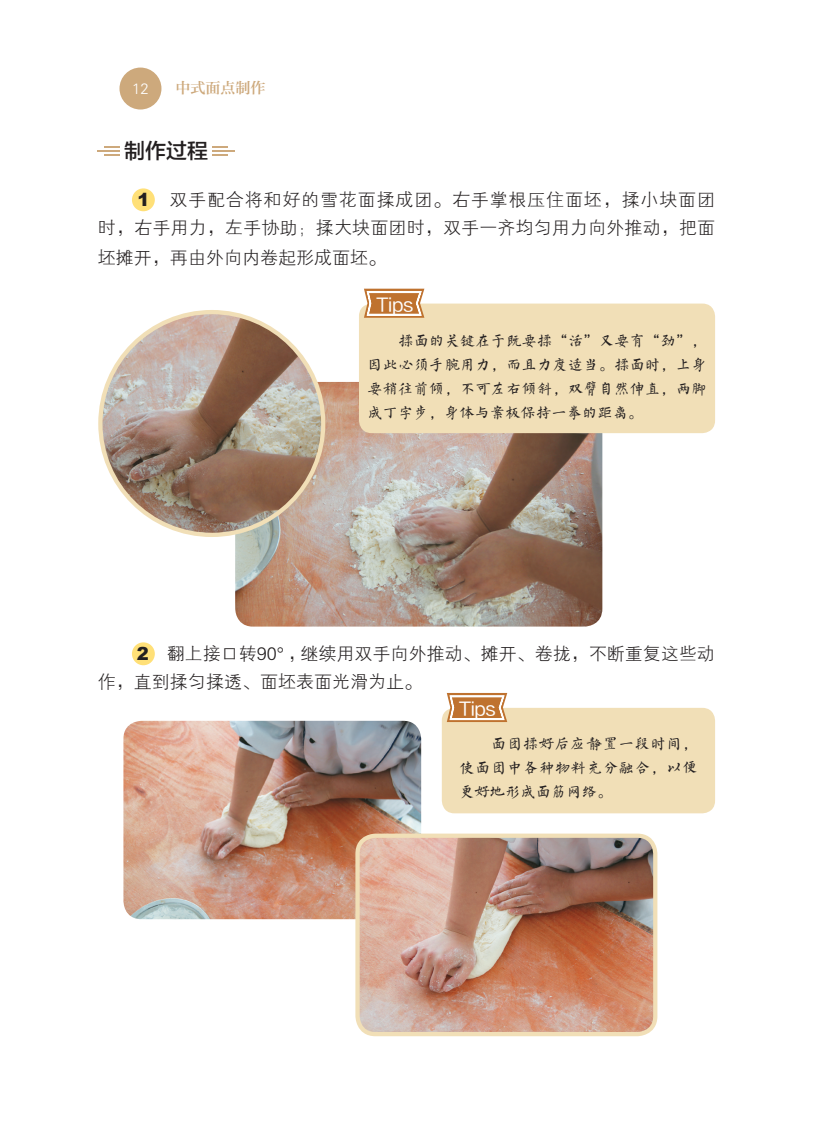
<style>
.page{position:relative;width:813px;height:1132px;background:#fff}
.page>*{position:absolute;margin:0;border:0;box-sizing:border-box;transform-origin:0 0}
.t1{font:21px "FZLTZHJW GB1 0";color:#231f20}
.t2{font:18px/27.6px "FZXH1 JW GB1 0";letter-spacing:.01em;color:#231f20}
.t3{font:18px/27.6px "FZXH1 JW GB1 0";letter-spacing:.045em;color:#231f20;text-align:right}
.t4{font:18px "FZLTHJW GB1 0";letter-spacing:-.025em;color:#fff}
.t5{font:15px/24px "FZSXSLKJW GB1 0";letter-spacing:.025em;color:#231f20;text-align:justify}
.t6{font:15px "FZZYSK GBK1 0";color:#cda97c}
.t7{font:15px "FZXH1 JW GB1 0";color:#fff}
.s1{font-family:"Arial";font-weight:900}
</style>
<div class="page">
<div style="left:119px;top:67px;width:42px;height:42px;background:#cda97c;border-radius:50%"></div>
<svg style="left:212px;top:146px;width:16px;height:1px"></svg>
<hr style="left:212px;top:150px;width:22px;height:2px;background:#cda97c">
<svg style="left:212px;top:154px;width:16px;height:2px"></svg>
<svg style="left:104px;top:146px;width:16px;height:1px"></svg>
<hr style="left:98px;top:150px;width:22px;height:2px;background:#cda97c">
<svg style="left:104px;top:154px;width:16px;height:2px"></svg>
<div style="left:132px;top:188px;width:23px;height:23px;background:#ffe078;border-radius:50%"></div>
<div style="left:132px;top:642px;width:23px;height:23px;background:#ffe078;border-radius:50%"></div>
<img style="left:235px;top:382px;width:367px;height:244px">
<div style="left:359px;top:303px;width:355px;height:130px;background:#f1dfb7;border-radius:13px"></div>
<svg style="left:364px;top:288px;width:60px;height:29px;background:#cf9765"></svg>
<img style="left:100px;top:312px;width:223px;height:222px;border-radius:111px">
<div style="left:441px;top:707px;width:273px;height:106px;background:#f1dfb7;border-radius:13px"></div>
<svg style="left:446px;top:693px;width:61px;height:28px;background:#cf9664"></svg>
<img style="left:123px;top:720px;width:298px;height:198px">
<img style="left:357px;top:835px;width:298px;height:198px">
<div style="left:355px;top:833px;width:302px;height:202px;border:4px solid #f1dfb7;border-radius:18px"></div>
<p class="t7" style="left:132px;top:80px;width:18px">12</p>
<p class="t6" style="left:175px;top:78px;width:91px">中式面点制作</p>
<h1 class="t1" style="left:124px;top:140px;width:86px">制作过程</h1>
<p class="t3" style="left:98px;top:187px;width:618px"><span class="s1">1</span>　双手配合将和好的雪花面揉成团。右手掌根压住面坯，揉小块面团<br>时，右手用力，左手协助；揉大块面团时，双手一齐均匀用力向外推动，把面</p>
<p class="t2" style="left:98px;top:244px;width:289px">坯摊开，再由外向内卷起形成面坯。</p>
<p class="t4" style="left:376px;top:294px;width:39px">Tips</p>
<p class="t5" style="left:367px;top:329px;width:340px;text-indent:31px">揉面的关键在于既要揉“活”又要有“劲”，因此必须手腕用力，而且力度适当。揉面时，上身要稍往前倾，不可左右倾斜，双臂自然伸直，两脚成丁字步，身体与案板保持一拳的距离。</p>
<p class="t2" style="left:98px;top:640px;width:618px;text-indent:39px"><span class="s1">2</span>　翻上接口转90°，继续用双手向外推动、摊开、卷拢，不断重复这些动作，直到揉匀揉透、面坯表面光滑为止。</p>
<p class="t4" style="left:458px;top:698px;width:39px">Tips</p>
<p class="t5" style="left:459px;top:732px;width:240px;text-indent:32px">面团揉好后应静置一段时间，使面团中各种物料充分融合，以便更好地形成面筋网络。</p>
</div>
